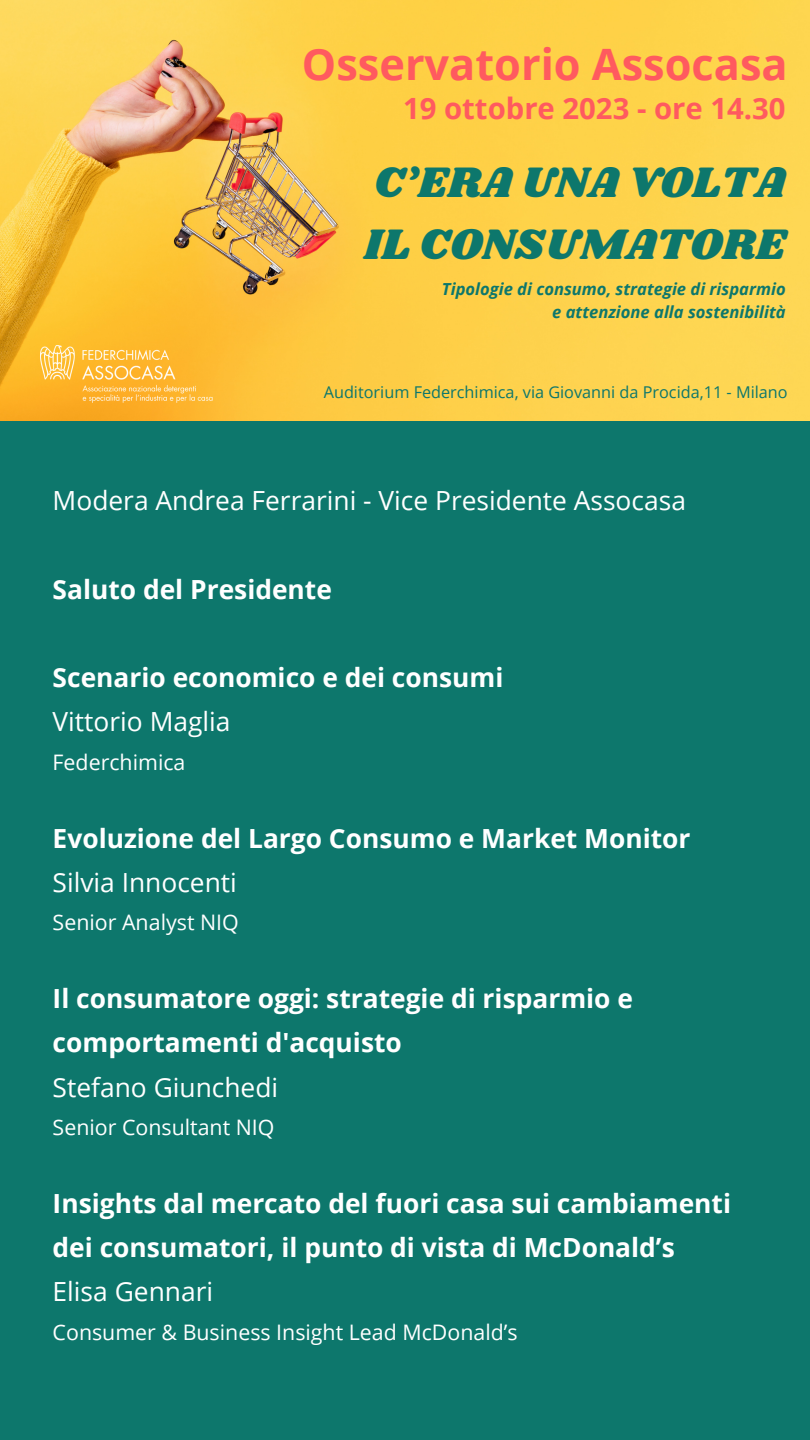
<style>
.page{position:relative;width:810px;height:1440px;background:#0d776c}
.page>*{position:absolute;margin:0;border:0;box-sizing:border-box;transform-origin:0 0}
.t1{font:44.2px "Shrikhand";color:#0d776c}
.t2{font:700 43.3px "Open Sans";color:#ff5a5f}
.t3{font:700 29.3px "Open Sans";color:#ff5a5f}
.t4{font:700 26.4px/44.2px "Open Sans";color:#fff}
.t5{font:26.4px "Open Sans";color:#fff}
.t6{font:21.4px "Open Sans";color:#fff}
.t7{font:italic 700 16.6px "Open Sans";color:#0d776c}
.t8{font:16.3px "Open Sans";color:#0d776c}
</style>
<div class="page">
<img style="left:0;top:0;width:810px;height:421px">
<img style="left:41px;top:345px;width:172px;height:57px">
<p class="t2" style="left:302px;top:33px;width:487px">Osservatorio Assocasa</p>
<p class="t3" style="left:403px;top:88px;width:384px">19 ottobre 2023 - ore 14.30</p>
<p class="t1" style="left:374px;top:152px;width:413px">C’ERA UNA VOLTA</p>
<p class="t1" style="left:364px;top:214px;width:423px">IL CONSUMATORE</p>
<p class="t7" style="left:442px;top:277px;width:345px">Tipologie di consumo, strategie di risparmio</p>
<p class="t7" style="left:552px;top:300px;width:235px">e attenzione alla sostenibilità</p>
<p class="t8" style="left:324px;top:380px;width:465px">Auditorium Federchimica, via Giovanni da Procida,11 - Milano</p>
<p class="t5" style="left:53px;top:482px;width:635px">Modera Andrea Ferrarini - Vice Presidente Assocasa</p>
<p class="t4" style="left:53px;top:566px;width:281px">Saluto del Presidente</p>
<p class="t4" style="left:53px;top:655px;width:452px">Scenario economico e dei consumi</p>
<p class="t5" style="left:53px;top:703px;width:179px">Vittorio Maglia</p>
<p class="t6" style="left:53px;top:747px;width:134px">Federchimica</p>
<p class="t4" style="left:53px;top:815px;width:639px">Evoluzione del Largo Consumo e Market Monitor</p>
<p class="t5" style="left:53px;top:864px;width:186px">Silvia Innocenti</p>
<p class="t6" style="left:53px;top:907px;width:188px">Senior Analyst NIQ</p>
<p class="t4" style="left:53px;top:976px;width:582px">Il consumatore oggi: strategie di risparmio e comportamenti d'acquisto</p>
<p class="t5" style="left:53px;top:1068px;width:227px">Stefano Giunchedi</p>
<p class="t6" style="left:53px;top:1112px;width:223px">Senior Consultant NIQ</p>
<p class="t4" style="left:53px;top:1181px;width:680px">Insights dal mercato del fuori casa sui cambiamenti dei consumatori, il punto di vista di McDonald’s</p>
<p class="t5" style="left:53px;top:1273px;width:162px">Elisa Gennari</p>
<p class="t6" style="left:53px;top:1317px;width:467px">Consumer &amp; Business Insight Lead McDonald’s</p>
</div>
